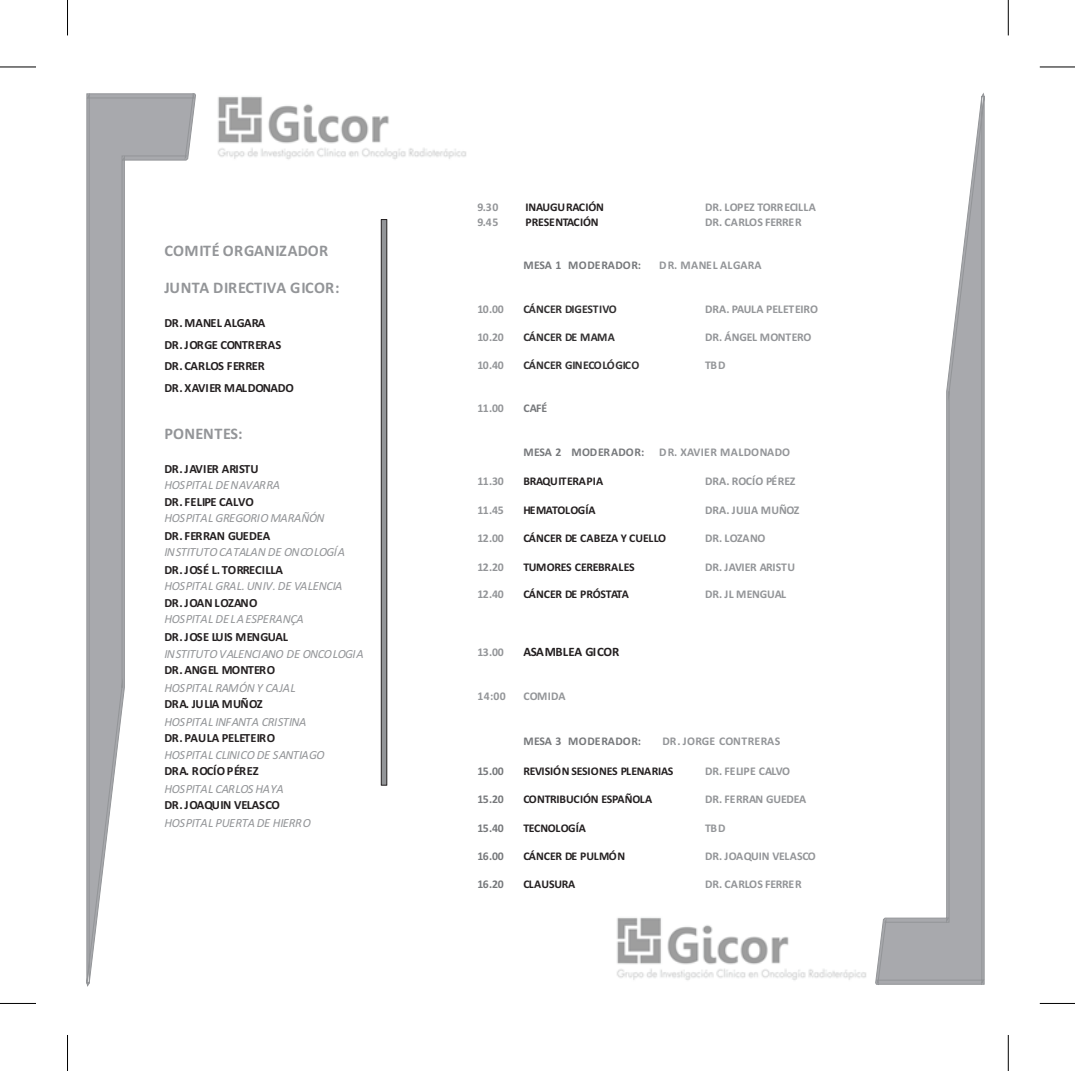
<style>
.page{position:relative;width:1075px;height:1071px;background:#fff}
.page>*{position:absolute;margin:0;border:0;box-sizing:border-box;transform-origin:0 0}
.t1{font:700 16.2px "Calibri";letter-spacing:.015em;color:#939598}
.t2{font:700 12.9px "Calibri";color:#231f20}
.t3{font:italic 12.45px "Calibri";letter-spacing:-.02em;color:#939598}
.t4{font:700 12.45px/22.5px "Calibri";letter-spacing:-.02em;color:#231f20}
.t5{font:700 12.45px "Calibri";color:#231f20}
.t6{font:700 12.45px "Calibri";letter-spacing:.035em;color:#231f20}
.t7{font:700 12.45px "Calibri";letter-spacing:.01em;color:#231f20}
.t8{font:700 11.7px "Calibri";color:#939598}
.t9{font:700 11.7px "Calibri";letter-spacing:-.02em;color:#231f20}
.t10{font:700 11.7px "Calibri";letter-spacing:.03em;color:#76787b}
.t11{font:700 11.7px "Calibri";letter-spacing:-.02em;color:#312f30}
.t12{font:700 11.7px "Calibri";letter-spacing:.03em;color:#939598}
.t13{font:700 11.7px "Calibri";letter-spacing:-.02em;color:#939598}
.t14{font:700 11.7px "Calibri";color:#76787b}
.t15{font:700 11.7px "Calibri";letter-spacing:-.04em;color:#231f20}
</style>
<div class="page">
<svg style="left:86px;top:93px;width:110px;height:893px"></svg>
<svg style="left:875px;top:93px;width:109px;height:891px"></svg>
<svg style="left:381px;top:219px;width:6px;height:566px;background:#78797b"></svg>
<img style="left:617px;top:917px;width:249px;height:63px">
<img style="left:218px;top:96px;width:248px;height:64px">
<hr style="left:0;top:1003px;width:36px;height:1px;background:#000">
<hr style="left:67px;top:1034px;width:1px;height:36px;background:#000">
<hr style="left:0;top:67px;width:36px;height:1px;background:#000">
<hr style="left:67px;top:0;width:1px;height:35px;background:#000">
<hr style="left:1040px;top:67px;width:35px;height:1px;background:#000">
<hr style="left:1008px;top:0;width:1px;height:35px;background:#000">
<hr style="left:1040px;top:1003px;width:35px;height:1px;background:#000">
<hr style="left:1008px;top:1034px;width:1px;height:36px;background:#000">
<h1 class="t1" style="left:164px;top:243px;width:165px">COMITÉ ORGANIZADOR</h1>
<h1 class="t1" style="left:164px;top:281px;width:177px">JUNTA DIRECTIVA GICOR:</h1>
<p class="t4" style="left:164px;top:312px;width:118px">DR.MANEL ALGARA<br>DR.JORGE CONTRERAS</p>
<p class="t4" style="left:164px;top:356px;width:131px;line-height:21.1px">DR. CARLOS FERRER<br>DR.XAVIER MALDONADO</p>
<h1 class="t1" style="left:164px;top:427px;width:79px">PONENTES:</h1>
<p class="t5" style="left:164px;top:463px;width:96px">DR.JAVIER ARISTU</p>
<p class="t3" style="left:164px;top:479px;width:117px">HOSPITAL DENAVARRA</p>
<p class="t4" style="left:164px;top:492px;width:91px">DR. FELIPE CALVO</p>
<p class="t3" style="left:164px;top:513px;width:162px">HOSPITAL GREGORIO MARAÑÓN</p>
<p class="t4" style="left:164px;top:525px;width:107px">DR. FERRAN GUEDEA</p>
<p class="t3" style="left:164px;top:546px;width:182px">INSTITUTO CATALAN DE ONCOLOGÍA</p>
<p class="t4" style="left:164px;top:559px;width:120px">DR.JOSÉ L. TORRECILLA</p>
<p class="t3" style="left:164px;top:580px;width:179px">HOSPITAL GRAL. UNIV. DE VALENCIA</p>
<p class="t7" style="left:164px;top:598px;width:95px">DR.JOANLOZANO</p>
<p class="t3" style="left:164px;top:614px;width:141px">HOSPITAL DELAESPERANÇA</p>
<p class="t4" style="left:164px;top:626px;width:125px">DR.JOSE LUIS MENGUAL</p>
<p class="t3" style="left:164px;top:649px;width:201px">INSTITUTO VALENCIANO DE ONCOLOGIA</p>
<p class="t4" style="left:164px;top:660px;width:112px">DR.ANGEL MONTERO</p>
<p class="t3" style="left:164px;top:682px;width:133px">HOSPITAL RAMÓN Y CAJAL</p>
<p class="t4" style="left:164px;top:693px;width:100px">DRA. JULIA MUÑOZ</p>
<p class="t3" style="left:164px;top:716px;width:143px">HOSPITAL INFANTA CRISTINA</p>
<p class="t5" style="left:164px;top:732px;width:112px">DR.PAULA PELETEIRO</p>
<p class="t3" style="left:164px;top:750px;width:162px">HOSPITAL CLINICO DE SANTIAGO</p>
<p class="t6" style="left:164px;top:766px;width:96px">DRA. ROCÍOPÉREZ</p>
<p class="t3" style="left:164px;top:783px;width:121px">HOSPITAL CARLOS HAYA</p>
<p class="t4" style="left:164px;top:794px;width:117px">DR.JOAQUIN VELASCO</p>
<p class="t3" style="left:164px;top:817px;width:148px">HOSPITAL PUERTADE HIERRO</p>
<p class="t8" style="left:477px;top:202px;width:22px">9.30</p>
<p class="t9" style="left:525px;top:202px;width:80px">INAUGURACIÓN</p>
<p class="t8" style="left:705px;top:202px;width:112px">DR. LOPEZ TORRECILLA</p>
<p class="t8" style="left:477px;top:217px;width:22px">9.45</p>
<p class="t9" style="left:525px;top:217px;width:74px">PRESENTACIÓN</p>
<p class="t8" style="left:705px;top:217px;width:98px">DR. CARLOS FERRER</p>
<p class="t10" style="left:523px;top:260px;width:119px">MESA 1 MODERADOR:</p>
<p class="t12" style="left:659px;top:260px;width:104px">DR. MANEL ALGARA</p>
<p class="t8" style="left:477px;top:304px;width:28px">10.00</p>
<p class="t11" style="left:523px;top:304px;width:95px">CÁNCER DIGESTIVO</p>
<p class="t8" style="left:705px;top:304px;width:114px">DRA. PAULA PELETEIRO</p>
<p class="t8" style="left:477px;top:333px;width:28px">10.20</p>
<p class="t11" style="left:523px;top:333px;width:93px">CÁNCER DE MAMA</p>
<p class="t13" style="left:705px;top:333px;width:108px">DR. ÁNGEL MONTERO</p>
<p class="t8" style="left:477px;top:360px;width:28px">10.40</p>
<p class="t11" style="left:523px;top:360px;width:117px">CÁNCER GINECOLÓGICO</p>
<p class="t8" style="left:705px;top:360px;width:22px">TBD</p>
<p class="t8" style="left:477px;top:403px;width:28px">11.00</p>
<p class="t14" style="left:523px;top:403px;width:25px">CAFÉ</p>
<p class="t10" style="left:523px;top:447px;width:122px">MESA 2 MODERADOR:</p>
<p class="t12" style="left:659px;top:447px;width:132px">DR. XAVIER MALDONADO</p>
<p class="t8" style="left:477px;top:476px;width:28px">11.30</p>
<p class="t9" style="left:523px;top:476px;width:81px">BRAQUITERAPIA</p>
<p class="t8" style="left:705px;top:476px;width:92px">DRA. ROCÍO PÉREZ</p>
<p class="t8" style="left:477px;top:505px;width:28px">11.45</p>
<p class="t15" style="left:523px;top:505px;width:74px">HEMATOLOGÍA</p>
<p class="t8" style="left:705px;top:505px;width:96px">DRA. JULIA MUÑOZ</p>
<p class="t8" style="left:477px;top:533px;width:28px">12.00</p>
<p class="t9" style="left:523px;top:533px;width:144px">CÁNCER DE CABEZA Y CUELLO</p>
<p class="t8" style="left:705px;top:533px;width:62px">DR. LOZANO</p>
<p class="t8" style="left:477px;top:561px;width:28px">12.20</p>
<p class="t9" style="left:523px;top:561px;width:113px">TUMORES CEREBRALES</p>
<p class="t8" style="left:705px;top:561px;width:92px">DR. JAVIER ARISTU</p>
<p class="t8" style="left:477px;top:589px;width:28px">12.40</p>
<p class="t9" style="left:523px;top:589px;width:107px">CÁNCER DE PRÓSTATA</p>
<p class="t8" style="left:705px;top:589px;width:82px">DR. JL MENGUAL</p>
<p class="t8" style="left:477px;top:647px;width:28px">13.00</p>
<p class="t2" style="left:523px;top:646px;width:98px">ASAMBLEA GICOR</p>
<p class="t8" style="left:477px;top:691px;width:30px">14:00</p>
<p class="t8" style="left:523px;top:691px;width:44px">COMIDA</p>
<p class="t10" style="left:523px;top:736px;width:119px">MESA 3 MODERADOR:</p>
<p class="t8" style="left:662px;top:736px;width:119px">DR. JORGE CONTRERAS</p>
<p class="t14" style="left:477px;top:766px;width:28px">15.00</p>
<p class="t9" style="left:523px;top:766px;width:151px">REVISIÓN SESIONES PLENARIAS</p>
<p class="t8" style="left:705px;top:766px;width:86px">DR. FELIPE CALVO</p>
<p class="t14" style="left:477px;top:794px;width:28px">15.20</p>
<p class="t9" style="left:523px;top:794px;width:131px">CONTRIBUCIÓN ESPAÑOLA</p>
<p class="t13" style="left:705px;top:794px;width:103px">DR. FERRAN GUEDEA</p>
<p class="t14" style="left:477px;top:822px;width:28px">15.40</p>
<p class="t9" style="left:523px;top:822px;width:64px">TECNOLOGÍA</p>
<p class="t8" style="left:705px;top:822px;width:22px">TBD</p>
<p class="t14" style="left:477px;top:850px;width:28px">16.00</p>
<p class="t9" style="left:523px;top:850px;width:103px">CÁNCER DE PULMÓN</p>
<p class="t8" style="left:705px;top:850px;width:112px">DR. JOAQUIN VELASCO</p>
<p class="t14" style="left:477px;top:879px;width:28px">16.20</p>
<p class="t9" style="left:523px;top:879px;width:54px">CLAUSURA</p>
<p class="t8" style="left:705px;top:879px;width:98px">DR. CARLOS FERRER</p>
</div>
